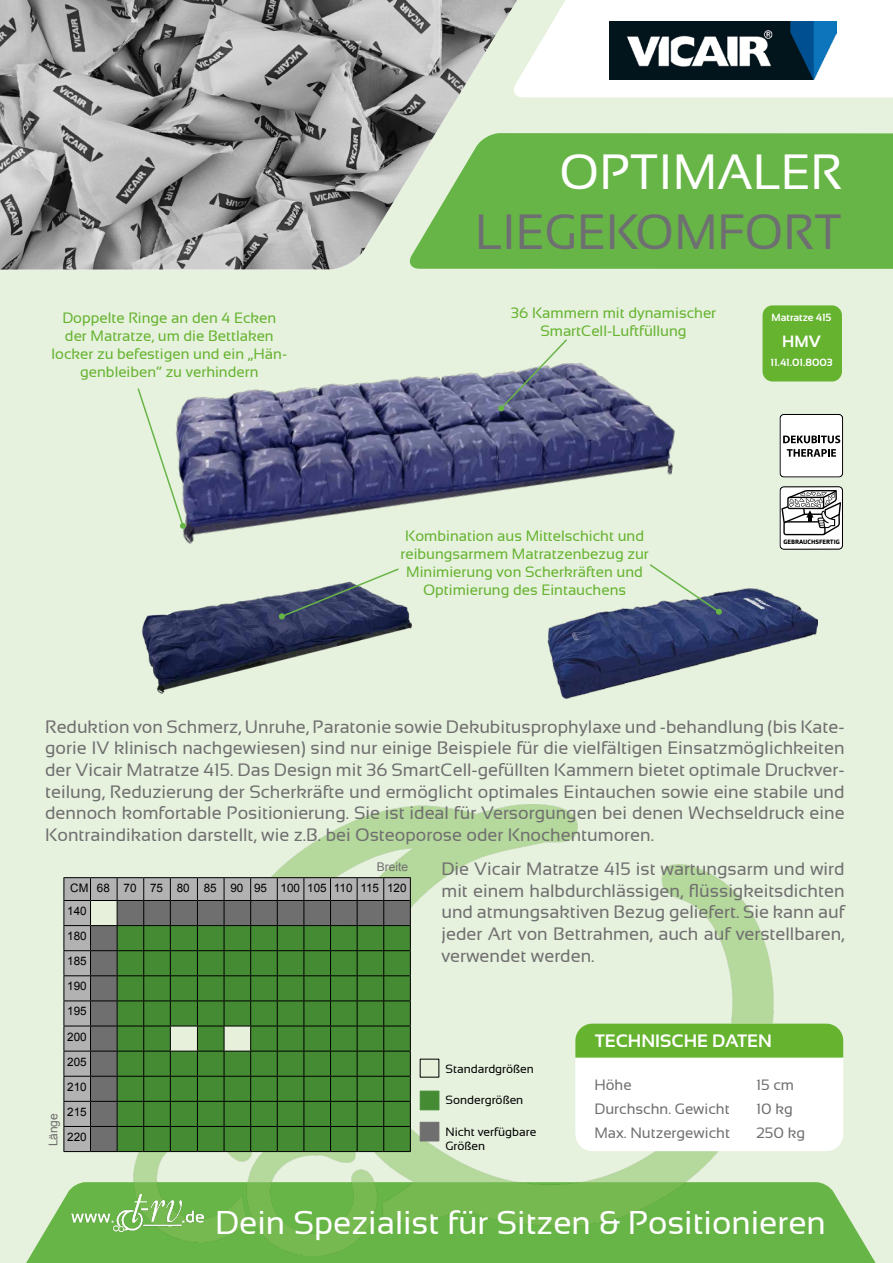
<style>
.page{position:relative;width:893px;height:1263px;background:#e6f1de}
.page>*{position:absolute;margin:0;border:0;box-sizing:border-box;transform-origin:0 0}
.t1{font:49.5px "Sansation";color:#6e6f71}
.t2{font:49.5px "Sansation";color:#fff}
.t3{font:33px "Sansation";color:#fff}
.t4{font:18px/21.6px "Sansation";color:#706f6f;text-align:justify}
.t5{font:700 18px "Sansation";color:#fff}
.t6{font:700 16.35px "Sansation";color:#fff}
.t7{font:15px/18px "Sansation";color:#65b32e;text-align:center}
.t8{font:15px "Sansation";color:#706f6f}
.t9{font:12px/14.4px "Sansation";color:#000}
.t10{font:12px "Arial";color:#706f6f}
.t11{font:11.7px/25px "Arial";color:#000}
.t12{font:700 10.5px "Sansation";color:#fff}
.t13{font:800 6.15px "Orgon";color:#000}
</style>
<div class="page">
<div style="left:606px;top:133px;width:287px;height:136px;background:#68b547"></div>
<img style="left:26px;top:1182px;width:850px;height:81px">
<img style="left:110px;top:804px;width:681px;height:452px">
<img style="left:71px;top:1195px;width:132px;height:36px">
<div style="left:606px;top:0;width:287px;height:97px;background:#fff"></div>
<img style="left:610px;top:21px;width:227px;height:58px">
<svg style="left:517px;top:0;width:89px;height:269px"></svg>
<img style="left:0;top:0;width:517px;height:270px">
<div style="left:575px;top:1023px;width:268px;height:128px;background:#fff;border-radius:17px"></div>
<svg style="left:575px;top:1023px;width:268px;height:35px;background:#6ab535"></svg>
<img style="left:186px;top:363px;width:489px;height:142px">
<svg style="left:498px;top:339px;width:71px;height:72px"></svg>
<svg style="left:137px;top:388px;width:49px;height:117px"></svg>
<div style="left:420px;top:1091px;width:19px;height:19px;background:#448b34"></div>
<div style="left:420px;top:1059px;width:19px;height:18px;background:#e6f0da"></div>
<div style="left:420px;top:1122px;width:19px;height:19px;background:#706f6f"></div>
<svg style="left:64px;top:877px;width:347px;height:275px;background:#57834c"></svg>
<svg style="left:779px;top:414px;width:64px;height:64px;background:#d5d5d5"></svg>
<svg style="left:779px;top:486px;width:64px;height:64px;background:#bebebe"></svg>
<img style="left:142px;top:505px;width:269px;height:189px">
<img style="left:548px;top:588px;width:270px;height:111px">
<svg style="left:279px;top:567px;width:121px;height:52px"></svg>
<svg style="left:648px;top:564px;width:74px;height:51px"></svg>
<div style="left:762px;top:305px;width:80px;height:76px;background:#65b32e;border-radius:10px"></div>
<p class="t7" style="left:52px;top:308px;width:237px">Doppelte Ringe an den 4 Ecken der Matratze, um die Bettlaken locker zu befestigen und ein „Hän&shy;genbleiben“ zu verhindern</p>
<h1 class="t2" style="left:559px;top:144px;width:284px">OPTIMALER</h1>
<h1 class="t1" style="left:475px;top:204px;width:368px">LIEGEKOMFORT</h1>
<p class="t7" style="left:511px;top:303px;width:207px">36 Kammern mit dynamischer<br>SmartCell-Luftfüllung</p>
<p class="t12" style="left:771px;top:311px;width:62px">Matratze 415</p>
<p class="t6" style="left:782px;top:332px;width:40px">HMV</p>
<p class="t12" style="left:770px;top:357px;width:64px">11.41.01.8003</p>
<p class="t7" style="left:405px;top:527px;width:240px">Kombination aus Mittelschicht und</p>
<p class="t7" style="left:400px;top:545px;width:250px">reibungsarmem Matratzenbezug zur<br>Minimierung von Scherkräften und<br>Optimierung des Eintauchens</p>
<p class="t13" style="left:783px;top:538px;width:58px">GEBRAUCHSFERTIG</p>
<p class="t4" style="left:45px;top:716px;width:801px">Reduktion von Schmerz, Unruhe, Paratonie sowie Dekubitusprophylaxe und -behandlung (bis Kate&shy;gorie IV klinisch nachgewiesen) sind nur einige Beispiele für die vielfältigen Einsatzmöglichkeiten der Vicair Matratze 415. Das Design mit 36 SmartCell-gefüllten Kammern bietet optimale Druckver&shy;teilung, Reduzierung der Scherkräfte und ermöglicht optimales Eintauchen sowie eine stabile und dennoch komfortable Positionierung. Sie ist ideal für Versorgungen bei denen Wechseldruck eine Kontraindikation darstellt, wie z.B. bei Osteoporose oder Knochentumoren.</p>
<p class="t4" style="left:441px;top:858px;width:405px">Die Vicair Matratze 415 ist wartungsarm und wird mit einem halbdurchlässigen, flüssigkeitsdichten und atmungsaktiven Bezug geliefert. Sie kann auf jeder Art von Bettrahmen, auch auf verstellbaren, verwendet werden.</p>
<p class="t10" style="left:377px;top:859px;width:33px">Breite</p>
<p class="t11" style="left:67px;top:877px;width:341px;line-height:22.8px">CM 68 70 75 80 85 90 95 100 105 110 115 120<br>140</p>
<p class="t11" style="left:67px;top:923px;width:21px;text-align:justify">180<br>185<br>190<br>195<br>200<br>205<br>210<br>215<br>220</p>
<p class="t5" style="left:595px;top:1031px;width:178px">TECHNISCHE DATEN</p>
<p class="t8" style="left:594px;top:1076px;width:39px">Höhe</p>
<p class="t8" style="left:756px;top:1076px;width:39px">15 cm</p>
<p class="t8" style="left:594px;top:1100px;width:137px">Durchschn. Gewicht</p>
<p class="t8" style="left:756px;top:1100px;width:38px">10 kg</p>
<p class="t8" style="left:594px;top:1125px;width:137px">Max. Nutzergewicht</p>
<p class="t8" style="left:756px;top:1125px;width:50px">250 kg</p>
<p class="t9" style="left:445px;top:1062px;width:90px">Standardgrößen</p>
<p class="t9" style="left:445px;top:1093px;width:79px">Sondergrößen</p>
<p class="t9" style="left:445px;top:1124px;width:92px">Nicht verfügbare<br>Größen</p>
<p class="t10" style="left:46px;top:1146px;width:35px;rotate:-90deg">Länge</p>
<h2 class="t3" style="left:215px;top:1204px;width:612px">Dein Spezialist für Sitzen &amp; Positionieren</h2>
</div>
